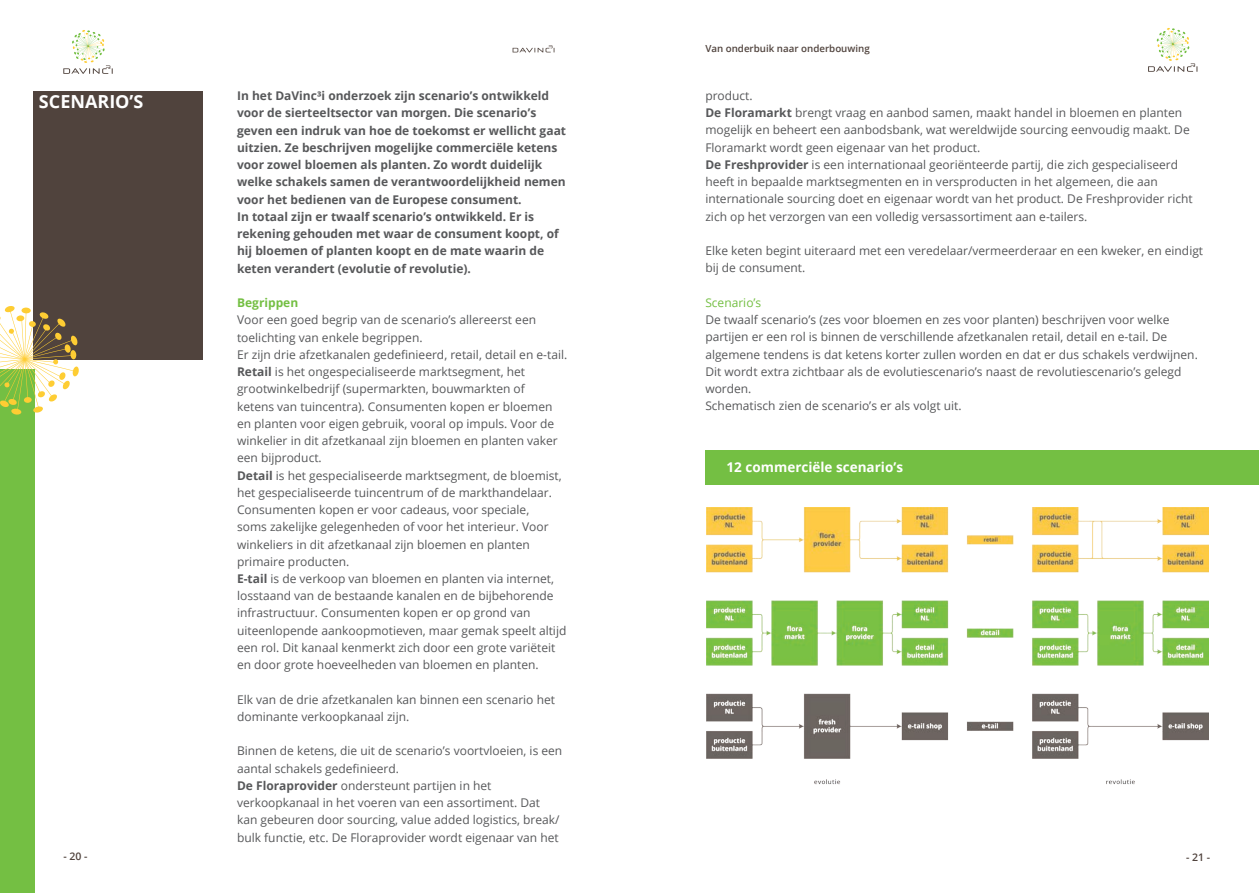
<style>
.page{position:relative;width:1259px;height:893px;background:#fff}
.page>*{position:absolute;margin:0;border:0;box-sizing:border-box;transform-origin:0 0}
.t1{font:700 18px "Open Sans";color:#fff}
.t2{font:700 13.5px "Open Sans";color:#fff}
.t3{font:12px/17.2px "Open Sans";color:#57585a}
.t4{font:700 12px/17.2px "Open Sans";color:#57585a}
.t5{font:12px "Open Sans";color:#74bf43}
.t6{font:700 12px "Open Sans";color:#74bf43}
.t7{font:600 10.5px "Open Sans";color:#50433d}
.t8{font:600 9.75px "Open Sans";color:#50433d}
.s1{font-weight:700}
</style>
<div class="page">
<svg style="left:63px;top:30px;width:50px;height:44px"></svg>
<svg style="left:512px;top:45px;width:42px;height:8px"></svg>
<svg style="left:1148px;top:28px;width:49px;height:44px"></svg>
<div style="left:34px;top:91px;width:169px;height:268px;background:#50433d"></div>
<img style="left:707px;top:507px;width:501px;height:278px">
<div style="left:0;top:370px;width:34px;height:523px;background:#74bf43"></div>
<svg style="left:0;top:305px;width:79px;height:110px"></svg>
<div style="left:705px;top:451px;width:554px;height:34px;background:#74bf43"></div>
<h1 class="t1" style="left:39px;top:89px;width:106px">SCENARIO’S</h1>
<p class="t4" style="left:237px;top:87px;width:330px">In het DaVinc³i onderzoek zijn scenario’s ontwikkeld voor de sierteeltsector van morgen. Die scenario’s geven een indruk van hoe de toekomst er wellicht gaat uitzien. Ze beschrijven mogelijke commerciële ketens voor zowel bloemen als planten. Zo wordt duidelijk welke schakels samen de verantwoordelijkheid nemen voor het bedienen van de Europese consument.<br>In totaal zijn er twaalf scenario’s ontwikkeld. Er is rekening gehouden met waar de consument koopt, of hij bloemen of planten koopt en de mate waarin de keten verandert (evolutie of revolutie).</p>
<p class="t6" style="left:237px;top:294px;width:63px">Begrippen</p>
<p class="t3" style="left:237px;top:311px;width:332px">Voor een goed begrip van de scenario’s allereerst een toelichting van enkele begrippen.<br>Er zijn drie afzetkanalen gedefinieerd, retail, detail en e-tail.<br><span class="s1">Retail</span> is het ongespecialiseerde marktsegment, het grootwinkelbedrijf (supermarkten, bouwmarkten of<br>ketens van tuincentra). Consumenten kopen er bloemen en planten voor eigen gebruik, vooral op impuls. Voor de winkelier in dit afzetkanaal zijn bloemen en planten vaker een bijproduct.<br><span class="s1">Detail</span> is het gespecialiseerde marktsegment, de bloemist, het gespecialiseerde tuincentrum of de markthandelaar.<br>Consumenten kopen er voor cadeaus, voor speciale,<br>soms zakelijke gelegenheden of voor het interieur. Voor winkeliers in dit afzetkanaal zijn bloemen en planten primaire producten.<br><span class="s1">E-tail</span> is de verkoop van bloemen en planten via internet, losstaand van de bestaande kanalen en de bijbehorende infrastructuur. Consumenten kopen er op grond van uiteenlopende aankoopmotieven, maar gemak speelt altijd een rol. Dit kanaal kenmerkt zich door een grote variëteit en door grote hoeveelheden van bloemen en planten.</p>
<p class="t3" style="left:237px;top:690px;width:319px">Elk van de drie afzetkanalen kan binnen een scenario het dominante verkoopkanaal zijn.</p>
<p class="t3" style="left:237px;top:742px;width:327px">Binnen de ketens, die uit de scenario’s voortvloeien, is een aantal schakels gedefinieerd.<br><span class="s1">De Floraprovider</span> ondersteunt partijen in het verkoopkanaal in het voeren van een assortiment. Dat kan gebeuren door sourcing, value added logistics, break/ bulk functie, etc. De Floraprovider wordt eigenaar van het</p>
<p class="t8" style="left:705px;top:42px;width:166px">Van onderbuik naar onderbouwing</p>
<p class="t3" style="left:705px;top:87px;width:489px">product.<br><span class="s1">De Floramarkt</span> brengt vraag en aanbod samen, maakt handel in bloemen en planten mogelijk en beheert een aanbodsbank, wat wereldwijde sourcing eenvoudig maakt. De Floramarkt wordt geen eigenaar van het product.<br><span class="s1">De Freshprovider</span> is een internationaal georiënteerde partij, die zich gespecialiseerd heeft in bepaalde marktsegmenten en in versproducten in het algemeen, die aan internationale sourcing doet en eigenaar wordt van het product. De Freshprovider richt zich op het verzorgen van een volledig versassortiment aan e-tailers.</p>
<p class="t3" style="left:705px;top:242px;width:499px">Elke keten begint uiteraard met een veredelaar/vermeerderaar en een kweker, en eindigt bij de consument.</p>
<p class="t5" style="left:705px;top:294px;width:58px">Scenario’s</p>
<p class="t3" style="left:705px;top:311px;width:494px">De twaalf scenario’s (zes voor bloemen en zes voor planten) beschrijven voor welke partijen er een rol is binnen de verschillende afzetkanalen retail, detail en e-tail. De algemene tendens is dat ketens korter zullen worden en dat er dus schakels verdwijnen.<br>Dit wordt extra zichtbaar als de evolutiescenario’s naast de revolutiescenario’s gelegd worden.<br>Schematisch zien de scenario’s er als volgt uit.</p>
<p class="t2" style="left:726px;top:458px;width:178px">12 commerciële scenario’s</p>
<p class="t7" style="left:63px;top:849px;width:26px">- 20 -</p>
<p class="t7" style="left:1186px;top:850px;width:26px">- 21 -</p>
</div>
